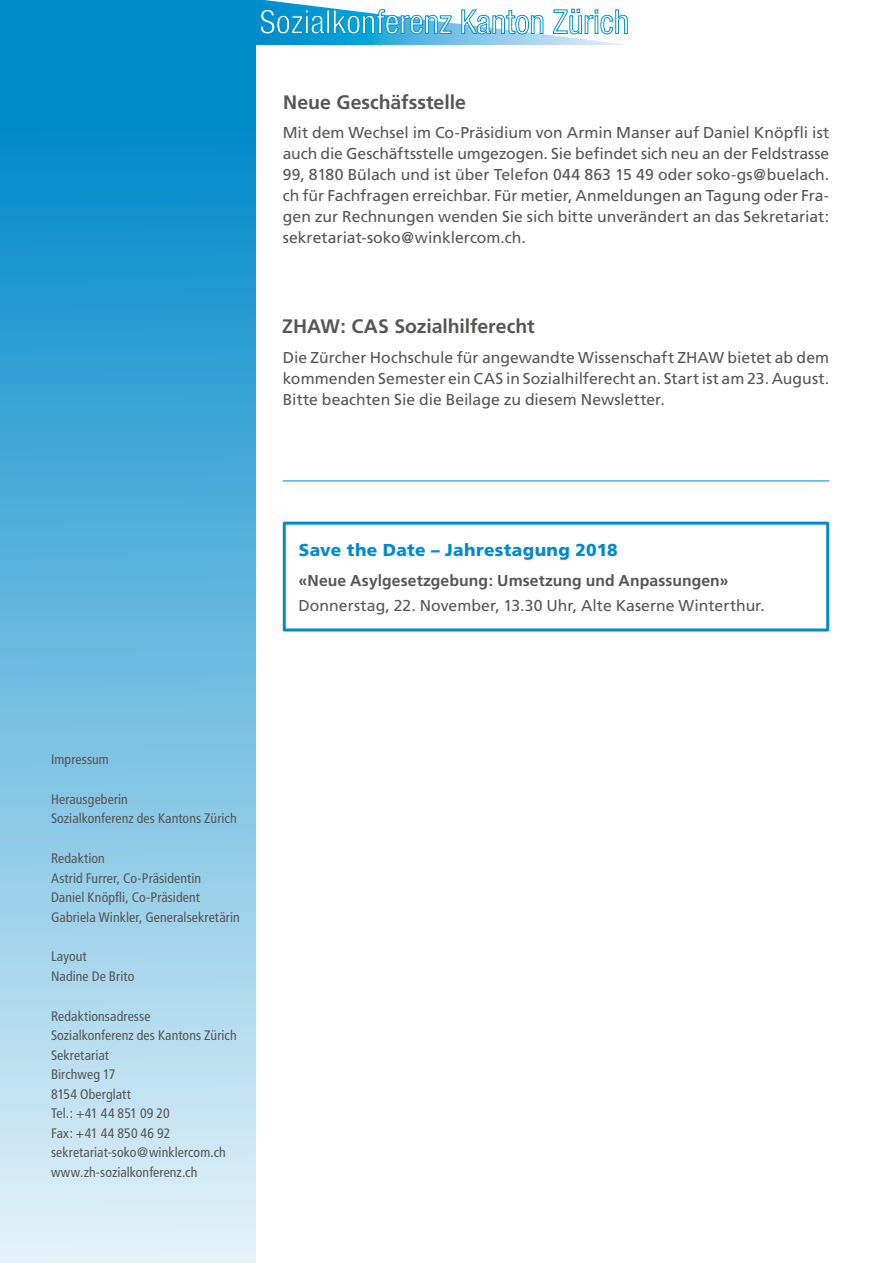
<style>
.page{position:relative;width:893px;height:1263px;background:#fff}
.page>*{position:absolute;margin:0;border:0;box-sizing:border-box;transform-origin:0 0}
.t1{font:700 19.5px "Frutiger";letter-spacing:-.005em;color:#565655}
.t2{font:900 17.25px "Frutiger";letter-spacing:.02em;color:#008acb}
.t3{font:15.75px/21px "Frutiger";color:#565655;text-align:justify}
.t4{font:700 15.75px "Frutiger";letter-spacing:.005em;color:#565655}
.t5{font:condensed 13.8px/19.5px "Frutiger";letter-spacing:.005em;color:#565655}
</style>
<div class="page">
<div style="left:0;top:0;width:255px;height:1263px;background:linear-gradient(to bottom,#0080c7,#e3f1f9)"></div>
<svg style="left:253px;top:0;width:375px;height:45px"></svg>
<hr style="left:283px;top:480px;width:546px;height:1px;background:#008acb">
<div style="left:283px;top:522px;width:546px;height:109px;border:3px solid #008acb"></div>
<p class="t1" style="left:283px;top:90px;width:184px">Neue Geschäfsstelle</p>
<p class="t3" style="left:283px;top:122px;width:548px">Mit dem Wechsel im Co-Präsidium von Armin Manser auf Daniel Knöpfli ist auch die Geschäftsstelle umgezogen. Sie befindet sich neu an der Feldstrasse 99, 8180 Bülach und ist über Telefon 044 863 15 49 oder soko-gs@buelach. ch für Fachfragen erreichbar. Für metier, Anmeldungen an Tagung oder Fra&shy;gen zur Rechnungen wenden Sie sich bitte unverändert an das Sekretariat: sekretariat-soko@winklercom.ch.</p>
<p class="t1" style="left:282px;top:315px;width:254px">ZHAW: CAS Sozialhilferecht</p>
<p class="t3" style="left:283px;top:347px;width:548px">Die Zürcher Hochschule für angewandte Wissenschaft ZHAW bietet ab dem kommenden Semester ein CAS in Sozialhilferecht an. Start ist am 23. August.<br>Bitte beachten Sie die Beilage zu diesem Newsletter.</p>
<p class="t2" style="left:299px;top:539px;width:320px">Save the Date – Jahrestagung 2018</p>
<p class="t4" style="left:299px;top:571px;width:432px">«Neue Asylgesetzgebung: Umsetzung und Anpassungen»</p>
<p class="t3" style="left:299px;top:595px;width:468px">Donnerstag, 22. November, 13.30 Uhr, Alte Kaserne Winterthur.</p>
<p class="t5" style="left:51px;top:750px;width:59px">Impressum</p>
<p class="t5" style="left:51px;top:789px;width:187px">Herausgeberin<br>Sozialkonferenz des Kantons Zürich</p>
<p class="t5" style="left:51px;top:849px;width:190px">Redaktion<br>Astrid Furrer, Co-Präsidentin<br>Daniel Knöpfli, Co-Präsident<br>Gabriela Winkler, Generalsekretärin</p>
<p class="t5" style="left:51px;top:947px;width:85px">Layout<br>Nadine De Brito</p>
<p class="t5" style="left:51px;top:1006px;width:187px">Redaktionsadresse<br>Sozialkonferenz des Kantons Zürich<br>Sekretariat<br>Birchweg 17<br>8154 Oberglatt<br>Tel.: +41 44 851 09 20<br>Fax: +41 44 850 46 92 sekretariat-soko@winklercom.ch www.zh-sozialkonferenz.ch</p>
</div>
